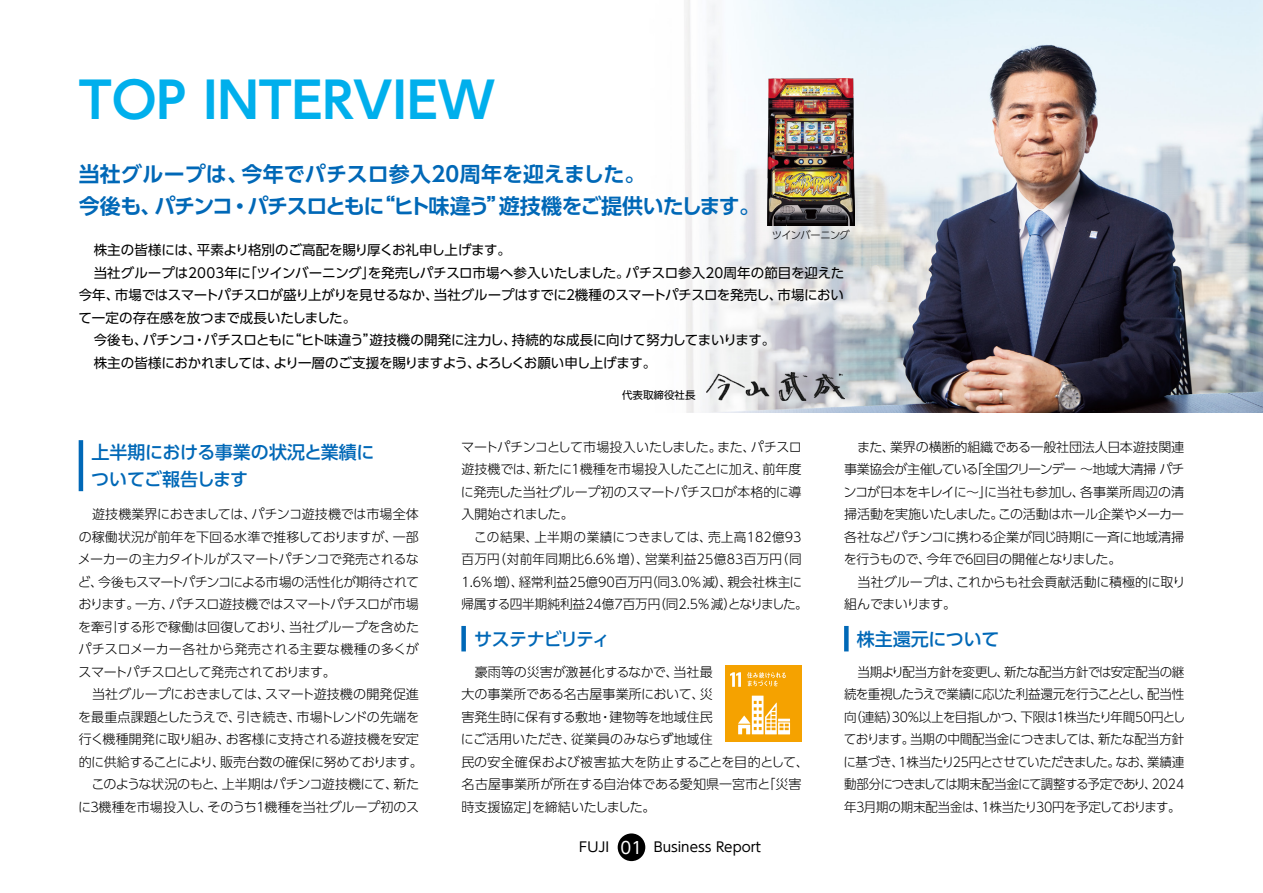
<style>
.page{position:relative;width:1263px;height:893px;background:#fff}
.page>*{position:absolute;margin:0;border:0;box-sizing:border-box;transform-origin:0 0}
.t1{font:700 49.5px "UD Shin Go Pro De";color:#00afec}
.t2{font:700 21px/31.5px "UD Shin Go Pro De";letter-spacing:-.01em;color:#0068b7}
.t3{font:500 18px/27px "UD Shin Go Pro";letter-spacing:-.025em;color:#0068b7}
.t4{font:500 18px "UD Shin Go Pro";letter-spacing:-.055em;color:#0068b7}
.t5{font:500 18px "UD Shin Go Pro";letter-spacing:-.005em;color:#0068b7}
.t6{font:13.5px "UD Shin Go Pro";letter-spacing:-.015em;color:#000}
.t7{font:300 13.05px/22.5px "UD Shin Go Pro";letter-spacing:-.015em;color:#000;text-align:justify}
.t8{font:300 13.05px/22.5px "UD Shin Go Pro";letter-spacing:-.015em;color:#000;text-align:justify;scale:.96 1}
.t9{font:300 13.05px "UD Shin Go Pro";letter-spacing:-.035em;color:#000}
.t10{font:300 10.5px "UD Shin Go Pro";letter-spacing:-.06em;color:#000}
.t11{font:10.5px "UD Shin Go Pro";color:#000}
.s1{font-size:16.5px;color:#fff}
</style>
<div class="page">
<img style="left:684px;top:0;width:579px;height:412px">
<img style="left:706px;top:372px;width:138px;height:29px">
<hr style="left:79px;top:440px;width:4px;height:51px;background:#0068b7">
<div style="left:461px;top:626px;width:5px;height:25px;background:#0068b7"></div>
<div style="left:844px;top:626px;width:5px;height:25px;background:#0068b7"></div>
<img style="left:767px;top:79px;width:88px;height:146px">
<div style="left:725px;top:666px;width:76px;height:76px;background:#f5a200"></div>
<svg style="left:730px;top:672px;width:11px;height:15px"></svg>
<svg style="left:738px;top:696px;width:52px;height:38px"></svg>
<svg style="left:747px;top:672px;width:39px;height:14px"></svg>
<div style="left:618px;top:833px;width:27px;height:28px;background:#000;border-radius:50%"></div>
<h1 class="t1" style="left:79px;top:60px;width:418px">TOP INTERVIEW</h1>
<h2 class="t2" style="left:79px;top:158px;width:683px">当社グループは、今年でパチスロ参入20周年を迎えました。<br>今後も、パチンコ・パチスロともに“ヒト味違う”遊技機をご提供いたします。</h2>
<p class="t6" style="left:94px;top:239px;width:419px">株主の皆様には、平素より格別のご高配を賜り厚くお礼申し上げます。</p>
<p class="t6" style="left:94px;top:262px;width:752px">当社グループは2003年に「ツインバーニング」を発売しパチスロ市場へ参入いたしました。パチスロ参入20周年の節目を迎えた</p>
<p class="t6" style="left:79px;top:284px;width:767px">今年、市場ではスマートパチスロが盛り上がりを見せるなか、当社グループはすでに２機種のスマートパチスロを発売し、市場におい</p>
<p class="t6" style="left:78px;top:307px;width:279px">て一定の存在感を放つまで成長いたしました。</p>
<p class="t6" style="left:94px;top:329px;width:683px">今後も、パチンコ・パチスロともに“ヒト味違う”遊技機の開発に注力し、持続的な成長に向けて努力してまいります。</p>
<p class="t6" style="left:94px;top:352px;width:564px">株主の皆様におかれましては、より一層のご支援を賜りますよう、よろしくお願い申し上げます。</p>
<p class="t10" style="left:772px;top:227px;width:79px">ツインバーニング</p>
<h3 class="t3" style="left:91px;top:438px;width:285px">上半期における事業の状況と業績についてご報告します</h3>
<p class="t7" style="left:78px;top:502px;width:343px;text-indent:14px">遊技機業界におきましては、パチンコ遊技機では市場全体の稼働状況が前年を下回る水準で推移しておりますが、一部メーカーの主力タイトルがスマートパチンコで発売されるなど、今後もスマートパチンコによる市場の活性化が期待されております。一方、パチスロ遊技機ではスマートパチスロが市場を牽引する形で稼働は回復しており、当社グループを含めたパチスロメーカー各社から発売される主要な機種の多くがスマートパチスロとして発売されております。</p>
<p class="t7" style="left:92px;top:682px;width:328px">当社グループにおきましては、スマート遊技機の開発促進</p>
<p class="t7" style="left:78px;top:705px;width:342px">を最重点課題としたうえで、引き続き、市場トレンドの先端を</p>
<p class="t7" style="left:79px;top:727px;width:342px">行く機種開発に取り組み、お客様に支持される遊技機を安定</p>
<p class="t9" style="left:79px;top:751px;width:346px">的に供給することにより、販売台数の確保に努めております。</p>
<p class="t9" style="left:91px;top:774px;width:329px">このような状況のもと、上半期はパチンコ遊技機にて、新た</p>
<p class="t7" style="left:78px;top:795px;width:343px">に３機種を市場投入し、そのうち１機種を当社グループ初のス</p>
<p class="t11" style="left:622px;top:387px;width:75px">代表取締役社長</p>
<p class="t7" style="left:461px;top:435px;width:343px">マートパチンコとして市場投入いたしました。また、パチスロ遊技機では、新たに１機種を市場投入したことに加え、前年度に発売した当社グループ初のスマートパチスロが本格的に導入開始されました。</p>
<p class="t7" style="left:461px;top:525px;width:348px;text-align:center">この結果、上半期の業績につきましては、売上高182億93<br>百万円（対前年同期比6.6%増）、営業利益25億83百万円（同1.6%増）、経常利益25億90百万円（同3.0%減）、親会社株主に帰属する四半期純利益24億7百万円（同2.5%減）となりました。</p>
<p class="t7" style="left:844px;top:435px;width:342px;text-indent:14px">また、業界の横断的組織である一般社団法人日本遊技関連事業協会が主催している「全国クリーンデー ～地域大清掃 パチンコが日本をキレイに～」に当社も参加し、各事業所周辺の清掃活動を実施いたしました。この活動はホール企業やメーカー各社などパチンコに携わる企業が同じ時期に一斉に地域清掃を行うもので、今年で６回目の開催となりました。</p>
<p class="t7" style="left:844px;top:570px;width:343px;text-indent:13px">当社グループは、これからも社会貢献活動に積極的に取り組んでまいります。</p>
<h3 class="t4" style="left:474px;top:624px;width:137px">サステナビリティ</h3>
<h3 class="t5" style="left:857px;top:624px;width:144px">株主還元について</h3>
<p class="t7" style="left:461px;top:660px;width:349px;text-align:left;text-indent:14px">豪雨等の災害が激甚化するなかで、当社最<br>大の事業所である名古屋事業所において、災<br>害発生時に保有する敷地・建物等を地域住民<br>にご活用いただき、従業員のみならず地域住<br>民の安全確保および被害拡大を防止することを目的として、名古屋事業所が所在する自治体である愛知県一宮市と「災害時支援協定」を締結いたしました。</p>
<p class="t6" style="left:579px;top:836px;width:183px">FUJI <span class="s1">01</span> Business Report</p>
<p class="t8" style="left:844px;top:660px;width:357px;text-indent:14px">当期より配当方針を変更し、新たな配当方針では安定配当の継続を重視したうえで業績に応じた利益還元を行うこととし、配当性向（連結）30％以上を目指しかつ、下限は１株当たり年間50円としております。当期の中間配当金につきましては、新たな配当方針に基づき、１株当たり25円とさせていただきました。なお、業績連動部分につきましては期末配当金にて調整する予定であり、2024年３月期の期末配当金は、１株当たり30円を予定しております。</p>
</div>
